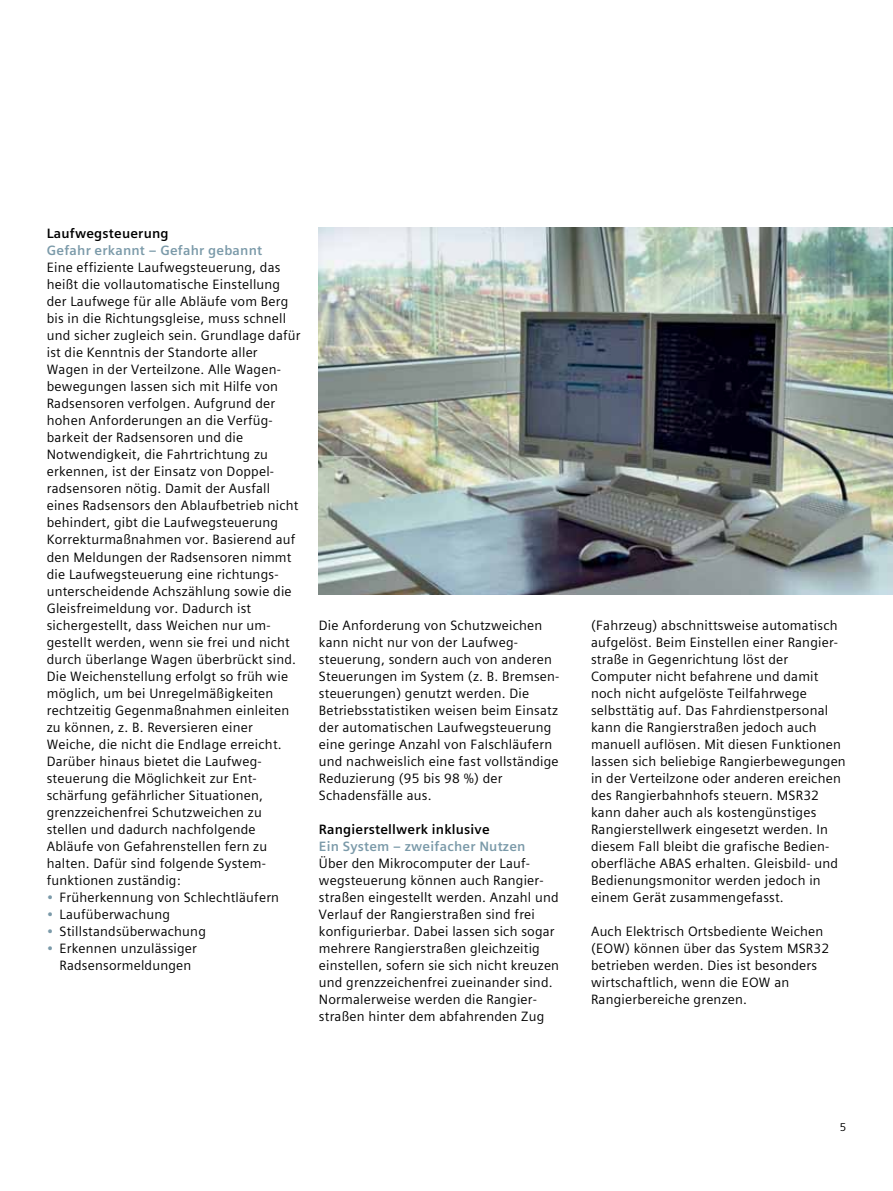
<style>
.page{position:relative;width:893px;height:1191px;background:#fff}
.page>*{position:absolute;margin:0;border:0;box-sizing:border-box;transform-origin:0 0}
.t1{font:13.5px/17px "Siemens Sans";letter-spacing:.015em;color:#000}
.t2{font:700 13.5px "Siemens Sans";letter-spacing:.015em;color:#7b9aa9}
.t3{font:700 13.5px "Siemens Sans";letter-spacing:.015em;color:#000}
.t4{font:11.25px "Siemens Sans";color:#000}
.s1{color:#7b9aa9}
</style>
<div class="page">
<img style="left:319px;top:227px;width:574px;height:368px">
<p class="t3" style="left:47px;top:226px;width:123px">Laufwegsteuerung</p>
<p class="t2" style="left:47px;top:243px;width:217px">Gefahr erkannt – Gefahr gebannt</p>
<p class="t1" style="left:47px;top:259px;width:255px">Eine effiziente Laufwegsteuerung, das heißt die vollautomatische Einstellung der Laufwege für alle Abläufe vom Berg bis in die Richtungsgleise, muss schnell und sicher zugleich sein. Grundlage dafür ist die Kenntnis der Standorte aller Wagen in der Verteilzone. Alle Wagen&shy;bewegungen lassen sich mit Hilfe von Radsensoren verfolgen. Aufgrund der hohen Anforderungen an die Verfüg&shy;barkeit der Radsensoren und die Notwendigkeit, die Fahrtrichtung zu erkennen, ist der Einsatz von Doppel&shy;radsensoren nötig. Damit der Ausfall eines Radsensors den Ablaufbetrieb nicht behindert, gibt die Laufwegsteuerung Korrekturmaßnahmen vor. Basierend auf den Meldungen der Radsensoren nimmt die Laufwegsteuerung eine richtungs&shy;unterscheidende Achszählung sowie die Gleisfreimeldung vor. Dadurch ist sichergestellt, dass Weichen nur um&shy;gestellt werden, wenn sie frei und nicht durch überlange Wagen überbrückt sind.<br>Die Weichenstellung erfolgt so früh wie möglich, um bei Unregelmäßigkeiten rechtzeitig Gegenmaßnahmen einleiten zu können, z. B. Reversieren einer Weiche, die nicht die Endlage erreicht.<br>Darüber hinaus bietet die Laufweg&shy;steuerung die Möglichkeit zur Ent&shy;schärfung gefährlicher Situationen, grenzzeichenfrei Schutzweichen zu stellen und dadurch nachfolgende Abläufe von Gefahrenstellen fern zu halten. Dafür sind folgende System&shy;funktionen zuständig:</p>
<p class="t1" style="left:47px;top:888px;width:234px"><span class="s1">•</span> Früherkennung von Schlechtläufern</p>
<p class="t1" style="left:47px;top:905px;width:125px"><span class="s1">•</span> Laufüberwachung</p>
<p class="t1" style="left:47px;top:922px;width:161px"><span class="s1">•</span> Stillstandsüberwachung</p>
<p class="t1" style="left:47px;top:939px;width:152px;text-align:center"><span class="s1">•</span> Erkennen unzulässiger<br>Radsensormeldungen</p>
<p class="t1" style="left:319px;top:616px;width:242px">Die Anforderung von Schutzweichen kann nicht nur von der Laufweg&shy;steuerung, sondern auch von anderen Steuerungen im System (z. B. Bremsen&shy;steuerungen) genutzt werden. Die Betriebsstatistiken weisen beim Einsatz der automatischen Laufwegsteuerung eine geringe Anzahl von Falschläufern und nachweislich eine fast vollständige Reduzierung (95 bis 98 %) der Schadensfälle aus.</p>
<p class="t3" style="left:319px;top:821px;width:172px">Rangierstellwerk inklusive</p>
<p class="t2" style="left:319px;top:838px;width:208px">Ein System – zweifacher Nutzen</p>
<p class="t1" style="left:319px;top:854px;width:242px">Über den Mikrocomputer der Lauf&shy;wegsteuerung können auch Rangier&shy;straßen eingestellt werden. Anzahl und Verlauf der Rangierstraßen sind frei konfigurierbar. Dabei lassen sich sogar mehrere Rangierstraßen gleichzeitig einstellen, sofern sie sich nicht kreuzen und grenzzeichenfrei zueinander sind.<br>Normalerweise werden die Rangier&shy;straßen hinter dem abfahrenden Zug</p>
<p class="t1" style="left:591px;top:616px;width:256px">(Fahrzeug) abschnittsweise automatisch aufgelöst. Beim Einstellen einer Rangier&shy;straße in Gegenrichtung löst der Computer nicht befahrene und damit noch nicht aufgelöste Teilfahrwege selbsttätig auf. Das Fahrdienstpersonal kann die Rangierstraßen jedoch auch manuell auflösen. Mit diesen Funktionen lassen sich beliebige Rangierbewegungen in der Verteilzone oder anderen ereichen des Rangierbahnhofs steuern. MSR32 kann daher auch als kostengünstiges Rangierstellwerk eingesetzt werden. In diesem Fall bleibt die grafische Bedien&shy;oberfläche ABAS erhalten. Gleisbild- und Bedienungsmonitor werden jedoch in einem Gerät zusammengefasst.</p>
<p class="t1" style="left:591px;top:923px;width:240px">Auch Elektrisch Ortsbediente Weichen (EOW) können über das System MSR32 betrieben werden. Dies ist besonders wirtschaftlich, wenn die EOW an Rangierbereiche grenzen.</p>
<p class="t4" style="left:840px;top:1120px;width:8px">5</p>
</div>
